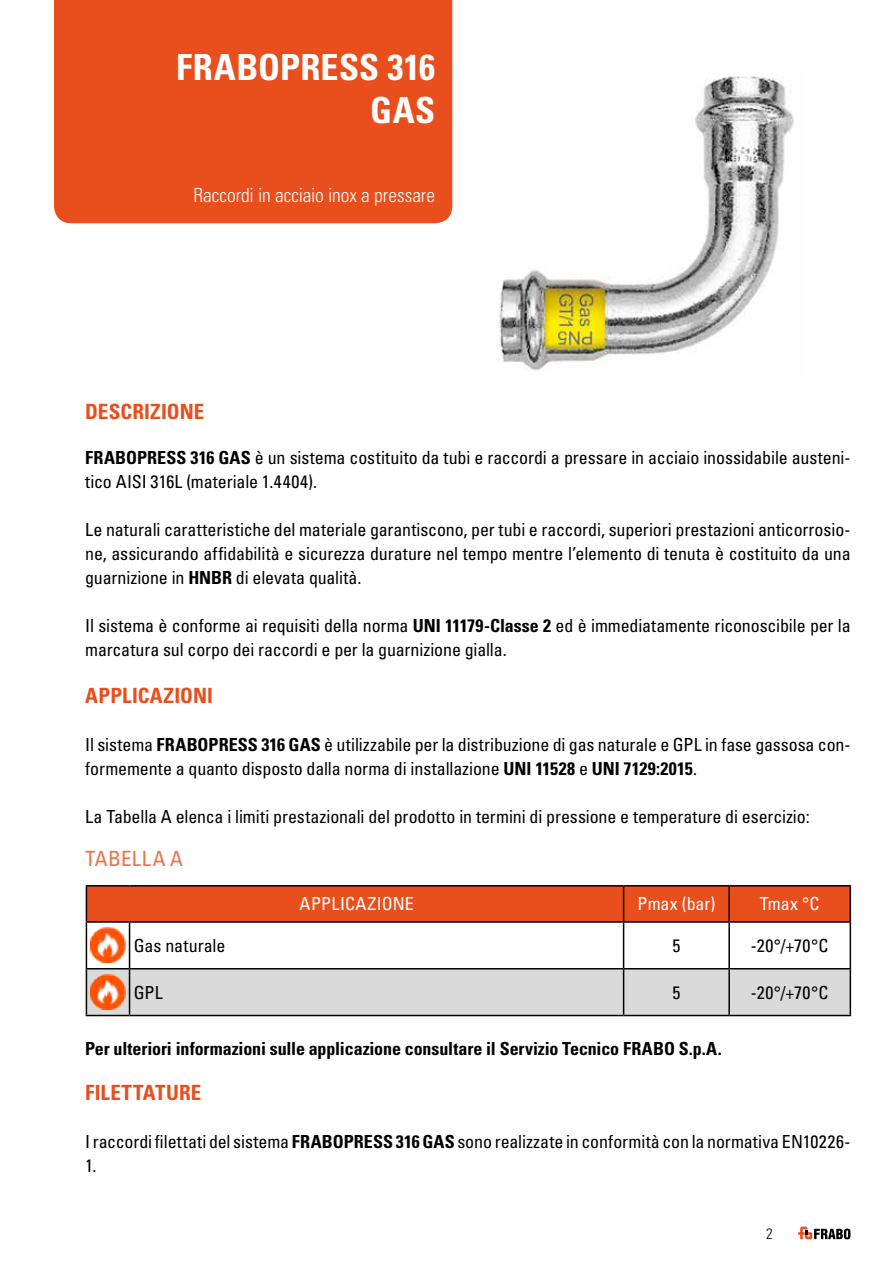
<style>
.page{position:relative;width:893px;height:1263px;background:#fff}
.page>*{position:absolute;margin:0;border:0;box-sizing:border-box;transform-origin:0 0}
.t1{font:700 condensed 36px/43.5px "Univers LT Std";letter-spacing:.01em;color:#fff;text-align:right}
.t2{font:700 condensed 21px "Univers LT Std";letter-spacing:.01em;color:#e94e1d}
.t3{font:condensed 21px "Univers LT Std";letter-spacing:.02em;color:#ed724a}
.t4{font:300 condensed 19.5px "Univers LT Std";letter-spacing:-.005em;color:#fff}
.t5{font:condensed 18px/24px "Univers LT Std";letter-spacing:-.005em;color:#000}
.t6{font:700 condensed 18px "Univers LT Std";letter-spacing:-.005em;color:#000}
.t7{font:condensed 18px "Univers LT Std";letter-spacing:.01em;color:#fff}
.t8{font:300 condensed 15px "Univers LT Std";color:#000}
.s1{font-weight:700}
</style>
<div class="page">
<svg style="left:798px;top:1226px;width:52px;height:13px"></svg>
<div style="left:87px;top:886px;width:763px;height:35px;background:#e94e1d"></div>
<div style="left:87px;top:969px;width:763px;height:46px;background:#dadada"></div>
<hr style="left:86px;top:885px;width:44px;height:1px;background:#000">
<hr style="left:86px;top:886px;width:1px;height:35px;background:#000">
<hr style="left:130px;top:885px;width:494px;height:1px;background:#000">
<hr style="left:624px;top:885px;width:105px;height:1px;background:#000">
<hr style="left:623px;top:886px;width:1px;height:35px;background:#000">
<hr style="left:729px;top:885px;width:122px;height:1px;background:#000">
<hr style="left:728px;top:886px;width:2px;height:35px;background:#000">
<hr style="left:850px;top:886px;width:1px;height:35px;background:#000">
<hr style="left:86px;top:921px;width:44px;height:2px;background:#000">
<hr style="left:130px;top:921px;width:494px;height:2px;background:#000">
<hr style="left:624px;top:921px;width:105px;height:2px;background:#000">
<hr style="left:729px;top:921px;width:122px;height:2px;background:#000">
<hr style="left:86px;top:923px;width:1px;height:45px;background:#000">
<hr style="left:129px;top:923px;width:1px;height:45px;background:#000">
<hr style="left:623px;top:923px;width:1px;height:45px;background:#000">
<hr style="left:728px;top:923px;width:2px;height:45px;background:#000">
<hr style="left:850px;top:923px;width:1px;height:45px;background:#000">
<hr style="left:86px;top:968px;width:44px;height:1px;background:#000">
<hr style="left:86px;top:969px;width:1px;height:46px;background:#000">
<hr style="left:130px;top:968px;width:494px;height:1px;background:#000">
<hr style="left:129px;top:969px;width:1px;height:46px;background:#000">
<hr style="left:624px;top:968px;width:105px;height:1px;background:#000">
<hr style="left:623px;top:969px;width:1px;height:46px;background:#000">
<hr style="left:729px;top:968px;width:122px;height:1px;background:#000">
<hr style="left:728px;top:969px;width:2px;height:46px;background:#000">
<hr style="left:850px;top:969px;width:1px;height:46px;background:#000">
<hr style="left:86px;top:1015px;width:44px;height:1px;background:#000">
<hr style="left:130px;top:1015px;width:494px;height:1px;background:#000">
<hr style="left:624px;top:1015px;width:105px;height:1px;background:#000">
<hr style="left:729px;top:1015px;width:122px;height:1px;background:#000">
<img style="left:91px;top:975px;width:34px;height:34px">
<img style="left:91px;top:928px;width:34px;height:34px">
<img style="left:498px;top:76px;width:296px;height:295px">
<div style="left:54px;top:0;width:398px;height:223px;background:#e94e1d"></div>
<h1 class="t1" style="left:176px;top:45px;width:261px">FRABOPRESS 316<br>GAS</h1>
<p class="t4" style="left:193px;top:184px;width:243px">Raccordi in acciaio inox a pressare</p>
<p class="t2" style="left:85px;top:399px;width:121px">DESCRIZIONE</p>
<p class="t5" style="left:85px;top:445px;width:767px"><span class="s1">FRABOPRESS 316 GAS</span> è un sistema costituito da tubi e raccordi a pressare in acciaio inossidabile austeni&shy;tico AISI 316L (materiale 1.4404).</p>
<p class="t5" style="left:85px;top:517px;width:767px;text-align:justify">Le naturali caratteristiche del materiale garantiscono, per tubi e raccordi, superiori prestazioni anticorrosio&shy;ne, assicurando affidabilità e sicurezza durature nel tempo mentre l’elemento di tenuta è costituito da una guarnizione in <span class="s1">HNBR</span> di elevata qualità.</p>
<p class="t5" style="left:85px;top:613px;width:767px">Il sistema è conforme ai requisiti della norma <span class="s1">UNI 11179-Classe 2</span> ed è immediatamente riconoscibile per la marcatura sul corpo dei raccordi e per la guarnizione gialla.</p>
<p class="t2" style="left:85px;top:682px;width:129px">APPLICAZIONI</p>
<p class="t5" style="left:85px;top:732px;width:767px">Il sistema <span class="s1">FRABOPRESS 316 GAS</span> è utilizzabile per la distribuzione di gas naturale e GPL in fase gassosa con&shy;formemente a quanto disposto dalla norma di installazione <span class="s1">UNI 11528</span> e <span class="s1">UNI 7129:2015</span>.</p>
<p class="t5" style="left:85px;top:804px;width:726px">La Tabella A elenca i limiti prestazionali del prodotto in termini di pressione e temperature di esercizio:</p>
<p class="t3" style="left:85px;top:845px;width:99px">TABELLA A</p>
<p class="t7" style="left:300px;top:892px;width:116px">APPLICAZIONE</p>
<p class="t7" style="left:637px;top:892px;width:79px">Pmax (bar)</p>
<p class="t7" style="left:760px;top:892px;width:61px">Tmax °C</p>
<p class="t5" style="left:134px;top:933px;width:93px">Gas naturale</p>
<p class="t5" style="left:672px;top:933px;width:9px">5</p>
<p class="t5" style="left:751px;top:933px;width:79px">-20°/+70°C</p>
<p class="t5" style="left:134px;top:980px;width:31px">GPL</p>
<p class="t5" style="left:672px;top:980px;width:9px">5</p>
<p class="t5" style="left:751px;top:980px;width:79px">-20°/+70°C</p>
<p class="t6" style="left:85px;top:1037px;width:638px">Per ulteriori informazioni sulle applicazione consultare il Servizio Tecnico FRABO S.p.A.</p>
<p class="t2" style="left:85px;top:1079px;width:118px">FILETTATURE</p>
<p class="t5" style="left:85px;top:1129px;width:767px">I raccordi filettati del sistema <span class="s1">FRABOPRESS 316 GAS</span> sono realizzate in conformità con la normativa EN10226-<br>1.</p>
<p class="t8" style="left:766px;top:1225px;width:8px">2</p>
</div>
